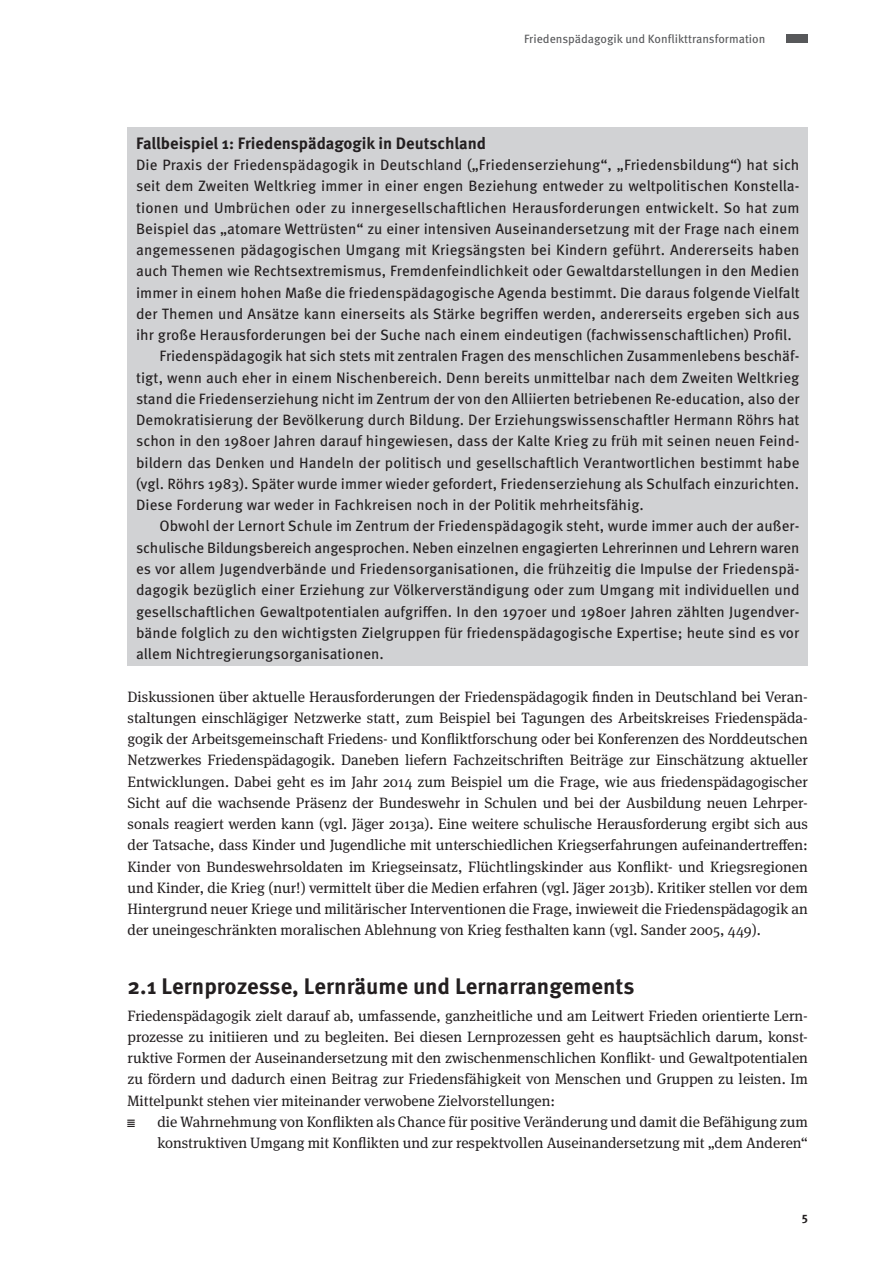
<style>
.page{position:relative;width:893px;height:1263px;background:#fff}
.page>*{position:absolute;margin:0;border:0;box-sizing:border-box;transform-origin:0 0}
.t1{font:700 22.5px "Meta Pro";color:#231f20}
.t2{font:700 16.5px "Meta Pro";color:#231f20}
.t3{font:15px "Meta Pro";letter-spacing:.005em;color:#231f20}
.t4{font:15px/21.3px "Meta Serif Pro";color:#231f20;text-align:justify}
.t5{font:12px "Meta Pro";color:#57585a}
.t6{font:700 12px "Meta Pro";color:#231f20}
</style>
<div class="page">
<div style="left:787px;top:34px;width:21px;height:9px;background:#57585a"></div>
<div style="left:128px;top:128px;width:680px;height:538px;background:#d1d2d4"></div>
<p class="t5" style="left:524px;top:29px;width:243px">Friedenspädagogik und Konflikttransformation</p>
<p class="t2" style="left:136px;top:130px;width:352px">Fallbeispiel 1: Friedenspädagogik in Deutschland</p>
<p class="t3" style="left:136px;top:153px;width:665px">Die Praxis der Friedenspädagogik in Deutschland („Friedenserziehung“, „Friedensbildung“) hat sich</p>
<p class="t3" style="left:136px;top:175px;width:665px">seit dem Zweiten Weltkrieg immer in einer engen Beziehung entweder zu weltpolitischen Konstella-</p>
<p class="t3" style="left:136px;top:196px;width:665px">tionen und Umbrüchen oder zu innergesellschaftlichen Herausforderungen entwickelt. So hat zum</p>
<p class="t3" style="left:136px;top:217px;width:665px">Beispiel das „atomare Wettrüsten“ zu einer intensiven Auseinandersetzung mit der Frage nach einem</p>
<p class="t3" style="left:136px;top:238px;width:665px">angemessenen pädagogischen Umgang mit Kriegsängsten bei Kindern geführt. Andererseits haben</p>
<p class="t3" style="left:136px;top:260px;width:665px">auch Themen wie Rechtsextremismus, Fremdenfeindlichkeit oder Gewaltdarstellungen in den Medien</p>
<p class="t3" style="left:136px;top:281px;width:665px">immer in einem hohen Maße die friedenspädagogische Agenda bestimmt. Die daraus folgende Vielfalt</p>
<p class="t3" style="left:136px;top:302px;width:665px">der Themen und Ansätze kann einerseits als Stärke begriffen werden, andererseits ergeben sich aus</p>
<p class="t3" style="left:136px;top:323px;width:657px">ihr große Herausforderungen bei der Suche nach einem eindeutigen (fachwissenschaftlichen) Profil.</p>
<p class="t3" style="left:159px;top:345px;width:641px">Friedenspädagogik hat sich stets mit zentralen Fragen des menschlichen Zusammenlebens beschäf-</p>
<p class="t3" style="left:136px;top:366px;width:665px">tigt, wenn auch eher in einem Nischenbereich. Denn bereits unmittelbar nach dem Zweiten Weltkrieg</p>
<p class="t3" style="left:136px;top:387px;width:665px">stand die Friedenserziehung nicht im Zentrum der von den Alliierten betriebenen Re-education, also der</p>
<p class="t3" style="left:136px;top:408px;width:665px">Demokratisierung der Bevölkerung durch Bildung. Der Erziehungswissenschaftler Hermann Röhrs hat</p>
<p class="t3" style="left:136px;top:430px;width:665px">schon in den 1980er Jahren darauf hingewiesen, dass der Kalte Krieg zu früh mit seinen neuen Feind-</p>
<p class="t3" style="left:136px;top:451px;width:665px">bildern das Denken und Handeln der politisch und gesellschaftlich Verantwortlichen bestimmt habe</p>
<p class="t3" style="left:136px;top:472px;width:665px">(vgl. Röhrs 1983). Später wurde immer wieder gefordert, Friedenserziehung als Schulfach einzurichten.</p>
<p class="t3" style="left:136px;top:493px;width:509px">Diese Forderung war weder in Fachkreisen noch in der Politik mehrheitsfähig.</p>
<p class="t3" style="left:159px;top:515px;width:641px">Obwohl der Lernort Schule im Zentrum der Friedenspädagogik steht, wurde immer auch der außer-</p>
<p class="t3" style="left:136px;top:536px;width:665px">schulische Bildungsbereich angesprochen. Neben einzelnen engagierten Lehrerinnen und Lehrern waren</p>
<p class="t3" style="left:136px;top:557px;width:665px">es vor allem Jugendverbände und Friedensorganisationen, die frühzeitig die Impulse der Friedenspä-</p>
<p class="t3" style="left:136px;top:578px;width:665px">dagogik bezüglich einer Erziehung zur Völkerverständigung oder zum Umgang mit individuellen und</p>
<p class="t3" style="left:136px;top:600px;width:665px">gesellschaftlichen Gewaltpotentialen aufgriffen. In den 1970er und 1980er Jahren zählten Jugendver-</p>
<p class="t3" style="left:136px;top:621px;width:665px">bände folglich zu den wichtigsten Zielgruppen für friedenspädagogische Expertise; heute sind es vor</p>
<p class="t3" style="left:136px;top:642px;width:249px">allem Nichtregierungsorganisationen.</p>
<p class="t4" style="left:128px;top:685px;width:682px">Diskussionen über aktuelle Herausforderungen der Friedenspädagogik finden in Deutschland bei Veran&shy;staltungen einschlägiger Netzwerke statt, zum Beispiel bei Tagungen des Arbeitskreises Friedenspäda&shy;gogik der Arbeitsgemeinschaft Friedens- und Konfliktforschung oder bei Konferenzen des Norddeutschen Netzwerkes Friedenspädagogik. Daneben liefern Fachzeitschriften Beiträge zur Einschätzung aktueller Entwicklungen. Dabei geht es im Jahr 2014 zum Beispiel um die Frage, wie aus friedenspädagogischer Sicht auf die wachsende Präsenz der Bundeswehr in Schulen und bei der Ausbildung neuen Lehrper&shy;sonals reagiert werden kann (vgl. Jäger 2013a). Eine weitere schulische Herausforderung ergibt sich aus der Tatsache, dass Kinder und Jugendliche mit unterschiedlichen Kriegserfahrungen aufeinandertreffen:<br>Kinder von Bundeswehrsoldaten im Kriegseinsatz, Flüchtlingskinder aus Konflikt- und Kriegsregionen und Kinder, die Krieg (nur!) vermittelt über die Medien erfahren (vgl. Jäger 2013b). Kritiker stellen vor dem Hintergrund neuer Kriege und militärischer Interventionen die Frage, inwieweit die Friedenspädagogik an der uneingeschränkten moralischen Ablehnung von Krieg festhalten kann (vgl. Sander 2005, 449).</p>
<h1 class="t1" style="left:128px;top:968px;width:508px">2.1 Lernprozesse, Lernräume und Lernarrangements</h1>
<p class="t4" style="left:128px;top:1004px;width:682px">Friedenspädagogik zielt darauf ab, umfassende, ganzheitliche und am Leitwert Frieden orientierte Lern&shy;prozesse zu initiieren und zu begleiten. Bei diesen Lernprozessen geht es hauptsächlich darum, konst&shy;ruktive Formen der Auseinandersetzung mit den zwischenmenschlichen Konflikt- und Gewaltpotentialen zu fördern und dadurch einen Beitrag zur Friedensfähigkeit von Menschen und Gruppen zu leisten. Im Mittelpunkt stehen vier miteinander verwobene Zielvorstellungen:</p>
<p class="t4" style="left:157px;top:1110px;width:652px">die Wahrnehmung von Konflikten als Chance für positive Veränderung und damit die Befähigung zum konstruktiven Umgang mit Konflikten und zur respektvollen Auseinandersetzung mit „dem Anderen“</p>
<p class="t6" style="left:802px;top:1207px;width:8px">5</p>
</div>
